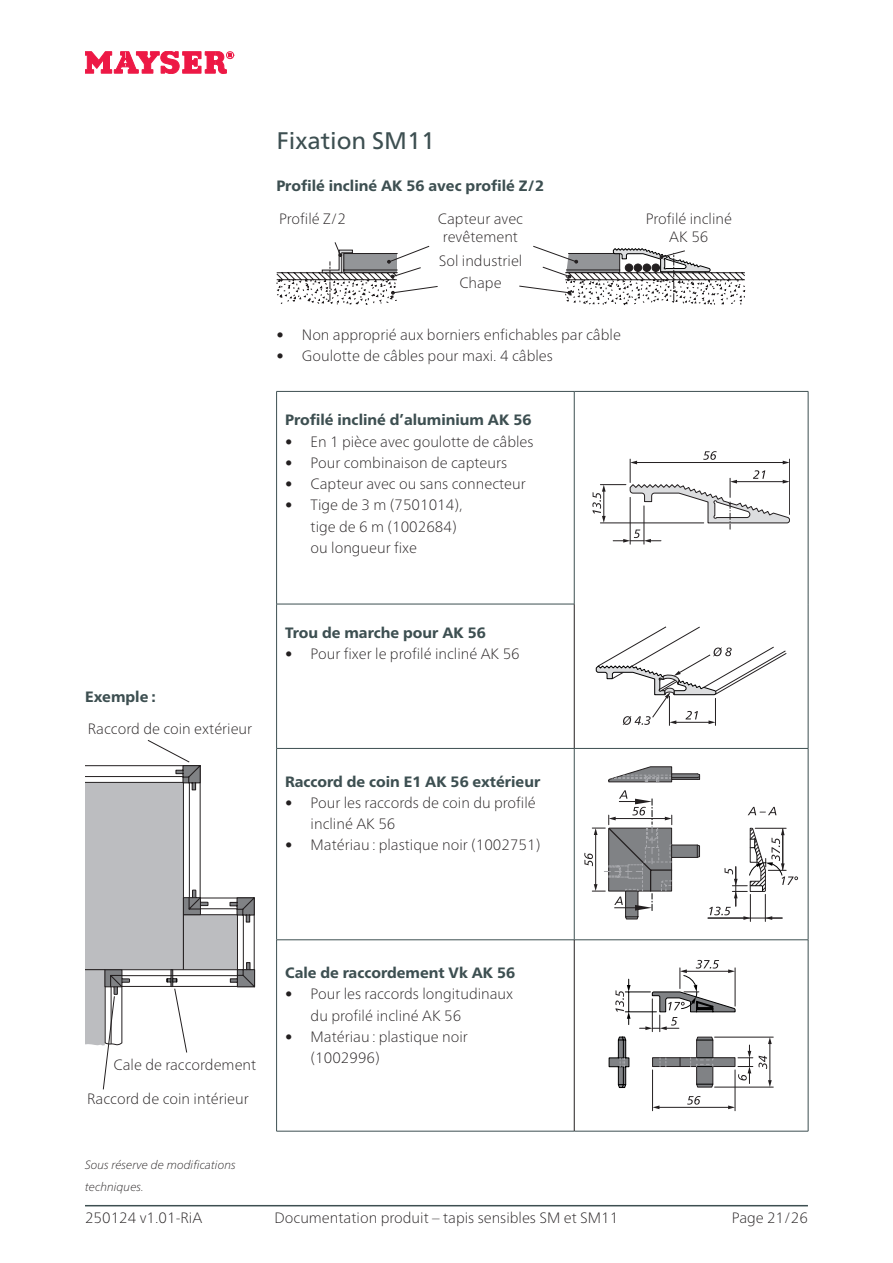
<style>
.page{position:relative;width:893px;height:1263px;background:#fff}
.page>*{position:absolute;margin:0;border:0;box-sizing:border-box;transform-origin:0 0}
.t1{font:24px "Frutiger Neue LTW1 G";color:#3d4f51}
.t2{font:100 15px/21.3px "Frutiger Neue LTW1 G";color:#231f20}
.t3{font:800 15px "Frutiger Neue LTW1 G";color:#3d4f51}
.t4{font:italic 100 12px/21.3px "Frutiger Neue LTW1 G";color:#231f20}
.s1{font-weight:400}
</style>
<div class="page">
<hr style="left:85px;top:1205px;width:723px;height:1px;background:#3d4f51">
<svg style="left:85px;top:51px;width:150px;height:23px"></svg>
<svg style="left:85px;top:740px;width:170px;height:350px"></svg>
<svg style="left:277px;top:242px;width:468px;height:63px"></svg>
<hr style="left:574px;top:391px;width:234px;height:1px;background:#3d4f51">
<hr style="left:808px;top:392px;width:1px;height:212px;background:#3d4f51">
<hr style="left:276px;top:604px;width:1px;height:144px;background:#3d4f51">
<hr style="left:808px;top:604px;width:1px;height:144px;background:#3d4f51">
<hr style="left:276px;top:940px;width:1px;height:191px;background:#3d4f51">
<hr style="left:808px;top:940px;width:1px;height:191px;background:#3d4f51">
<hr style="left:276px;top:391px;width:298px;height:1px;background:#3d4f51">
<hr style="left:276px;top:392px;width:1px;height:212px;background:#3d4f51">
<hr style="left:574px;top:392px;width:1px;height:212px;background:#3d4f51">
<hr style="left:276px;top:604px;width:298px;height:1px;background:#3d4f51">
<hr style="left:276px;top:748px;width:298px;height:1px;background:#3d4f51">
<hr style="left:276px;top:749px;width:1px;height:190px;background:#3d4f51">
<hr style="left:574px;top:748px;width:234px;height:1px;background:#3d4f51">
<hr style="left:574px;top:749px;width:1px;height:190px;background:#3d4f51">
<hr style="left:808px;top:749px;width:1px;height:190px;background:#3d4f51">
<hr style="left:276px;top:939px;width:298px;height:1px;background:#3d4f51">
<hr style="left:574px;top:939px;width:234px;height:1px;background:#3d4f51">
<hr style="left:276px;top:1131px;width:298px;height:1px;background:#3d4f51">
<hr style="left:574px;top:1131px;width:234px;height:1px;background:#3d4f51">
<hr style="left:574px;top:604px;width:1px;height:144px;background:#231f20">
<hr style="left:574px;top:940px;width:1px;height:191px;background:#231f20">
<hr style="left:644px;top:506px;width:1px;height:38px;background:#231f20">
<hr style="left:630px;top:497px;width:1px;height:47px;background:#231f20">
<svg style="left:592px;top:451px;width:198px;height:92px"></svg>
<svg style="left:596px;top:627px;width:190px;height:99px"></svg>
<svg style="left:608px;top:766px;width:92px;height:16px"></svg>
<hr style="left:708px;top:918px;width:37px;height:1px;background:#231f20">
<svg style="left:709px;top:828px;width:89px;height:93px"></svg>
<svg style="left:748px;top:807px;width:28px;height:8px"></svg>
<svg style="left:584px;top:790px;width:116px;height:130px"></svg>
<hr style="left:735px;top:1070px;width:1px;height:41px;background:#231f20">
<hr style="left:652px;top:1070px;width:1px;height:41px;background:#231f20">
<hr style="left:658px;top:1107px;width:71px;height:1px;background:#231f20">
<svg style="left:728px;top:1105px;width:7px;height:4px"></svg>
<svg style="left:653px;top:1105px;width:6px;height:4px"></svg>
<hr style="left:715px;top:1087px;width:58px;height:1px;background:#231f20">
<hr style="left:715px;top:1037px;width:58px;height:1px;background:#231f20">
<svg style="left:687px;top:1096px;width:14px;height:9px"></svg>
<svg style="left:608px;top:960px;width:164px;height:128px"></svg>
<h1 class="t1" style="left:276px;top:123px;width:160px">Fixation SM11</h1>
<p class="t3" style="left:276px;top:175px;width:269px">Profilé incliné AK 56 avec profilé Z/2</p>
<p class="t2" style="left:279px;top:207px;width:68px">Profilé Z/2</p>
<p class="t2" style="left:646px;top:209px;width:88px;line-height:18px;text-align:center">Profilé incliné<br>AK 56</p>
<p class="t2" style="left:438px;top:209px;width:87px;line-height:18px;text-align:center">Capteur avec revêtement</p>
<p class="t2" style="left:439px;top:249px;width:85px;text-align:center">Sol industriel<br>Chape</p>
<p class="t2" style="left:276px;top:323px;width:346px"><span class="s1">•</span> Non approprié aux borniers enfichables par câble</p>
<p class="t2" style="left:276px;top:345px;width:278px"><span class="s1">•</span> Goulotte de câbles pour maxi. 4 câbles</p>
<p class="t3" style="left:285px;top:409px;width:248px">Profilé incliné d’aluminium AK 56</p>
<p class="t2" style="left:285px;top:430px;width:250px"><span class="s1">•</span> En 1 pièce avec goulotte de câbles</p>
<p class="t2" style="left:285px;top:451px;width:224px"><span class="s1">•</span> Pour combinaison de capteurs</p>
<p class="t2" style="left:285px;top:472px;width:242px"><span class="s1">•</span> Capteur avec ou sans connecteur</p>
<p class="t2" style="left:311px;top:493px;width:153px;text-indent:-26px"><span class="s1">•</span> Tige de 3 m (7501014), tige de 6 m (1002684) ou longueur fixe</p>
<p class="t3" style="left:85px;top:685px;width:72px">Exemple :</p>
<p class="t2" style="left:88px;top:717px;width:166px">Raccord de coin extérieur</p>
<p class="t3" style="left:285px;top:621px;width:202px">Trou de marche pour AK 56</p>
<p class="t2" style="left:285px;top:642px;width:236px"><span class="s1">•</span> Pour fixer le profilé incliné AK 56</p>
<p class="t3" style="left:285px;top:770px;width:257px">Raccord de coin E1 AK 56 extérieur</p>
<p class="t2" style="left:311px;top:791px;width:227px;text-indent:-26px"><span class="s1">•</span> Pour les raccords de coin du profilé incliné AK 56</p>
<p class="t2" style="left:285px;top:833px;width:257px"><span class="s1">•</span> Matériau : plastique noir (1002751)</p>
<p class="t2" style="left:114px;top:1053px;width:144px">Cale de raccordement</p>
<p class="t2" style="left:87px;top:1087px;width:163px">Raccord de coin intérieur</p>
<p class="t4" style="left:85px;top:1154px;width:152px">Sous réserve de modifications techniques.</p>
<p class="t3" style="left:285px;top:962px;width:232px">Cale de raccordement Vk AK 56</p>
<p class="t2" style="left:311px;top:982px;width:204px;text-indent:-26px"><span class="s1">•</span> Pour les raccords longitudinaux du profilé incliné AK 56</p>
<p class="t2" style="left:311px;top:1025px;width:159px;text-indent:-26px"><span class="s1">•</span> Matériau : plastique noir (1002996)</p>
<p class="t2" style="left:85px;top:1206px;width:119px">250124 v1.01-RiA</p>
<p class="t2" style="left:274px;top:1206px;width:345px">Documentation produit – tapis sensibles SM et SM11</p>
<p class="t2" style="left:732px;top:1206px;width:78px">Page 21/26</p>
</div>
